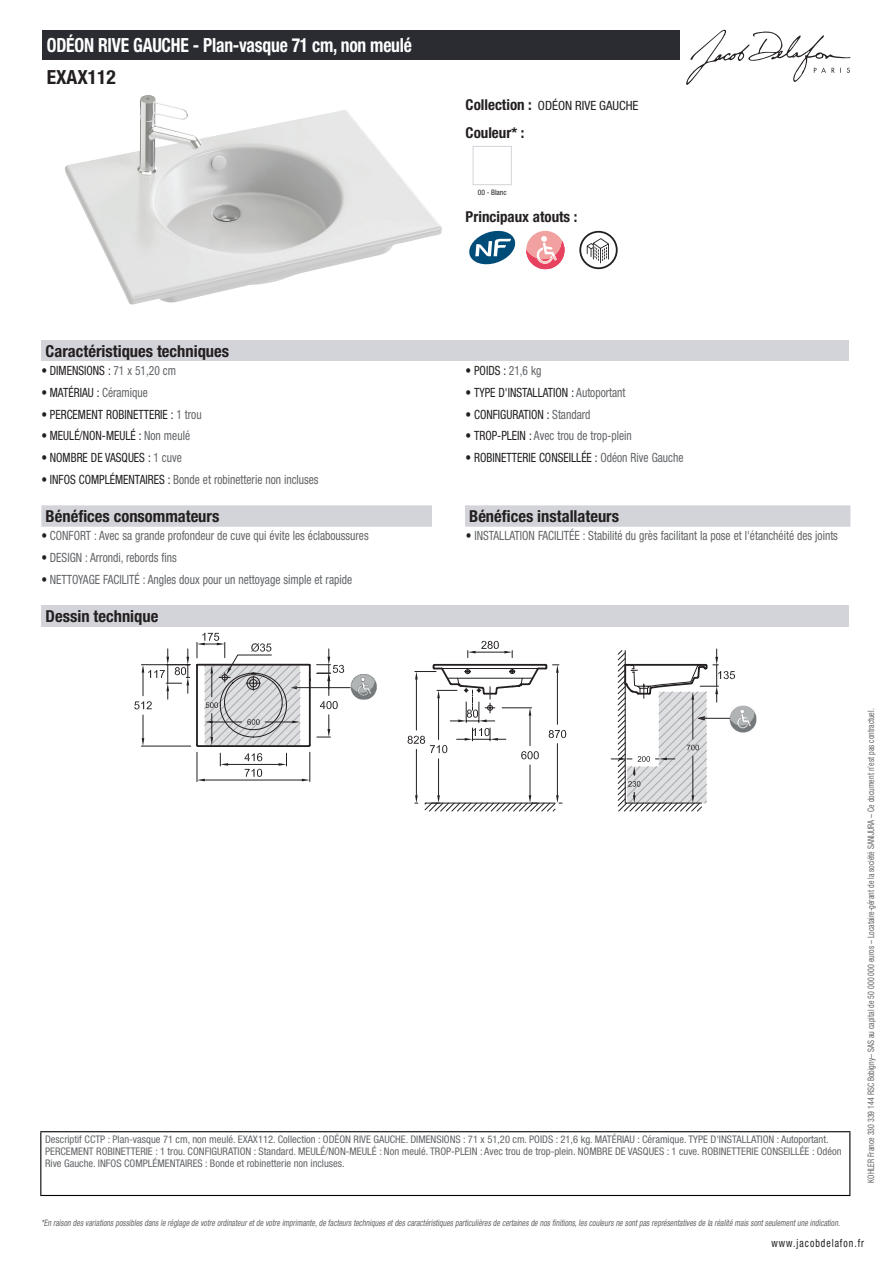
<style>
.page{position:relative;width:893px;height:1263px;background:#fff}
.page>*{position:absolute;margin:0;border:0;box-sizing:border-box;transform-origin:0 0}
.t1{font:700 condensed 19.5px "Helvetica Neue LT Std";letter-spacing:-.01em;color:#fff;scale:.9 1}
.t2{font:700 condensed 19.5px "Helvetica Neue LT Std";color:#231f20}
.t3{font:700 condensed 16.5px "Helvetica Neue LT Std";color:#231f20}
.t4{font:700 condensed 15px "Helvetica Neue LT Std";color:#231f20}
.t5{font:condensed 12.75px "Helvetica Neue LT Std";color:#626568;scale:.9 1}
.t6{font:condensed 12.75px "Helvetica Neue LT Std";color:#231f20;scale:.9 1}
.t7{font:condensed 12.75px "Helvetica Neue LT Std";color:#231f20}
.t8{font:condensed 11.25px "Helvetica Neue LT Std";letter-spacing:.1em;color:#231f20;scale:.87 1}
.t9{font:condensed 10.5px/12px "Helvetica Neue LT Std";color:#626568}
.t10{font:italic condensed 9px "Helvetica Neue LT Std";color:#626568;scale:.87 1}
.t11{font:condensed 9px "Helvetica Neue LT Std";color:#626568;scale:.87 1}
.t12{font:condensed 7.5px "Helvetica Neue LT Std";color:#231f20}
.s1{font-weight:700;font-size:15px}
.s2{color:#626568}
.s3{color:#231f20}
</style>
<div class="page">
<svg style="left:686px;top:30px;width:164px;height:55px"></svg>
<img style="left:65px;top:95px;width:377px;height:209px">
<div style="left:473px;top:146px;width:39px;height:39px;border:1px solid #d3d4da"></div>
<svg style="left:469px;top:231px;width:46px;height:33px"></svg>
<div style="left:526px;top:231px;width:38px;height:38px;background:#f2a1a1;border-radius:50%"></div>
<svg style="left:526px;top:236px;width:38px;height:33px"></svg>
<svg style="left:579px;top:231px;width:39px;height:38px"></svg>
<div style="left:41px;top:340px;width:808px;height:21px;background:#d3d4da"></div>
<svg style="left:41px;top:505px;width:809px;height:22px;background:#d4d5db"></svg>
<div style="left:432px;top:505px;width:33px;height:22px;background:#fff"></div>
<div style="left:41px;top:605px;width:808px;height:21px;background:#d3d4da"></div>
<hr style="left:557px;top:673px;width:1px;height:51px;background:#231f20">
<hr style="left:557px;top:744px;width:1px;height:51px;background:#231f20">
<svg style="left:549px;top:730px;width:17px;height:8px"></svg>
<hr style="left:416px;top:679px;width:1px;height:51px;background:#231f20">
<hr style="left:416px;top:749px;width:1px;height:46px;background:#231f20">
<svg style="left:415px;top:795px;width:3px;height:9px"></svg>
<hr style="left:530px;top:716px;width:1px;height:30px;background:#231f20">
<hr style="left:530px;top:765px;width:1px;height:30px;background:#231f20">
<svg style="left:521px;top:751px;width:18px;height:8px"></svg>
<hr style="left:197px;top:752px;width:1px;height:30px;background:#231f20">
<hr style="left:309px;top:752px;width:1px;height:30px;background:#231f20">
<hr style="left:438px;top:698px;width:1px;height:41px;background:#231f20">
<hr style="left:438px;top:759px;width:1px;height:36px;background:#231f20">
<svg style="left:424px;top:795px;width:138px;height:16px"></svg>
<svg style="left:407px;top:736px;width:40px;height:17px"></svg>
<svg style="left:457px;top:728px;width:49px;height:13px"></svg>
<svg style="left:415px;top:641px;width:144px;height:81px"></svg>
<img style="left:735px;top:706px;width:21px;height:26px">
<img style="left:350px;top:674px;width:27px;height:26px">
<hr style="left:297px;top:687px;width:53px;height:1px;background:#231f20">
<svg style="left:134px;top:633px;width:210px;height:148px"></svg>
<svg style="left:611px;top:649px;width:124px;height:162px"></svg>
<div style="left:43px;top:30px;width:637px;height:30px;background:#2a2c32"></div>
<hr style="left:40px;top:1131px;width:810px;height:1px;background:#040503">
<hr style="left:40px;top:1132px;width:1px;height:63px;background:#040503">
<hr style="left:849px;top:1132px;width:1px;height:63px;background:#040503">
<hr style="left:40px;top:1195px;width:810px;height:1px;background:#040503">
<h1 class="t1" style="left:47px;top:33px;width:407px">ODÉON RIVE GAUCHE - Plan-vasque 71 cm, non meulé</h1>
<h1 class="t2" style="left:47px;top:65px;width:71px">EXAX112</h1>
<p class="t7" style="left:466px;top:98px;width:174px"><span class="s1">Collection :</span> ODÉON RIVE GAUCHE</p>
<h3 class="t4" style="left:466px;top:123px;width:60px">Couleur* :</h3>
<p class="t12" style="left:478px;top:188px;width:30px">00 - Blanc</p>
<h3 class="t4" style="left:466px;top:208px;width:113px">Principaux atouts :</h3>
<h2 class="t3" style="left:46px;top:341px;width:185px">Caractéristiques techniques</h2>
<p class="t6" style="left:41px;top:363px;width:151px">• DIMENSIONS : <span class="s2">71 x 51,20 cm</span></p>
<p class="t6" style="left:466px;top:363px;width:86px">• POIDS : <span class="s2">21,6 kg</span></p>
<p class="t6" style="left:41px;top:385px;width:120px">• MATÉRIAU : <span class="s2">Céramique</span></p>
<p class="t6" style="left:466px;top:385px;width:179px">• TYPE D'INSTALLATION : <span class="s2">Autoportant</span></p>
<p class="t6" style="left:41px;top:407px;width:180px">• PERCEMENT ROBINETTERIE : <span class="s2">1 trou</span></p>
<p class="t6" style="left:466px;top:407px;width:140px">• CONFIGURATION : <span class="s2">Standard</span></p>
<p class="t6" style="left:41px;top:428px;width:167px">• MEULÉ/NON-MEULÉ : <span class="s2">Non meulé</span></p>
<p class="t5" style="left:466px;top:428px;width:186px"><span class="s3">• TROP-PLEIN :</span> Avec trou de trop-plein</p>
<p class="t6" style="left:41px;top:450px;width:158px">• NOMBRE DE VASQUES : <span class="s2">1 cuve</span></p>
<p class="t6" style="left:466px;top:450px;width:244px">• ROBINETTERIE CONSEILLÉE : <span class="s2">Odéon Rive Gauche</span></p>
<p class="t5" style="left:41px;top:472px;width:310px"><span class="s3">• INFOS COMPLÉMENTAIRES :</span> Bonde et robinetterie non incluses</p>
<h2 class="t3" style="left:46px;top:506px;width:175px">Bénéfices consommateurs</h2>
<h2 class="t3" style="left:469px;top:506px;width:151px">Bénéfices installateurs</h2>
<p class="t5" style="left:41px;top:528px;width:365px"><span class="s3">•</span> CONFORT : Avec sa grande profondeur de cuve qui évite les éclaboussures</p>
<p class="t5" style="left:466px;top:528px;width:415px"><span class="s3">•</span> INSTALLATION FACILITÉE : Stabilité du grès facilitant la pose et l'étanchéité des joints</p>
<p class="t5" style="left:41px;top:550px;width:152px"><span class="s3">•</span> DESIGN : Arrondi, rebords fins</p>
<p class="t5" style="left:41px;top:572px;width:347px"><span class="s3">•</span> NETTOYAGE FACILITÉ : Angles doux pour un nettoyage simple et rapide</p>
<h2 class="t3" style="left:46px;top:606px;width:114px">Dessin technique</h2>
<p class="t9" style="left:45px;top:1134px;width:798px">Descriptif CCTP : Plan-vasque 71 cm, non meulé. EXAX112. Collection : ODÉON RIVE GAUCHE. DIMENSIONS : 71 x 51,20 cm. POIDS : 21,6 kg. MATÉRIAU : Céramique. TYPE D'INSTALLATION : Autoportant.<br>PERCEMENT ROBINETTERIE : 1 trou. CONFIGURATION : Standard. MEULÉ/NON-MEULÉ : Non meulé. TROP-PLEIN : Avec trou de trop-plein. NOMBRE DE VASQUES : 1 cuve. ROBINETTERIE CONSEILLÉE : Odéon<br>Rive Gauche. INFOS COMPLÉMENTAIRES : Bonde et robinetterie non incluses.</p>
<p class="t11" style="left:866px;top:1183px;width:547px;rotate:-90deg">KOHLER France 330 339 144 RSC Bobigny– SAS au capital de 50 000 000 euros – Locataire-gérant de la société SANIJURA – Ce document n’est pas contractuel.</p>
<p class="t10" style="left:41px;top:1217px;width:922px">*En raison desvariationspossiblesdansle réglage de votre ordinateuretde votre imprimante,de facteurstechniquesetdescaractéristiquesparticulièresde certainesde nosfinitions,lescouleursne sontpasreprésentativesde la réalité maissontseulementune indication.</p>
<p class="t8" style="left:772px;top:1237px;width:108px">www.jacobdelafon.fr</p>
</div>
